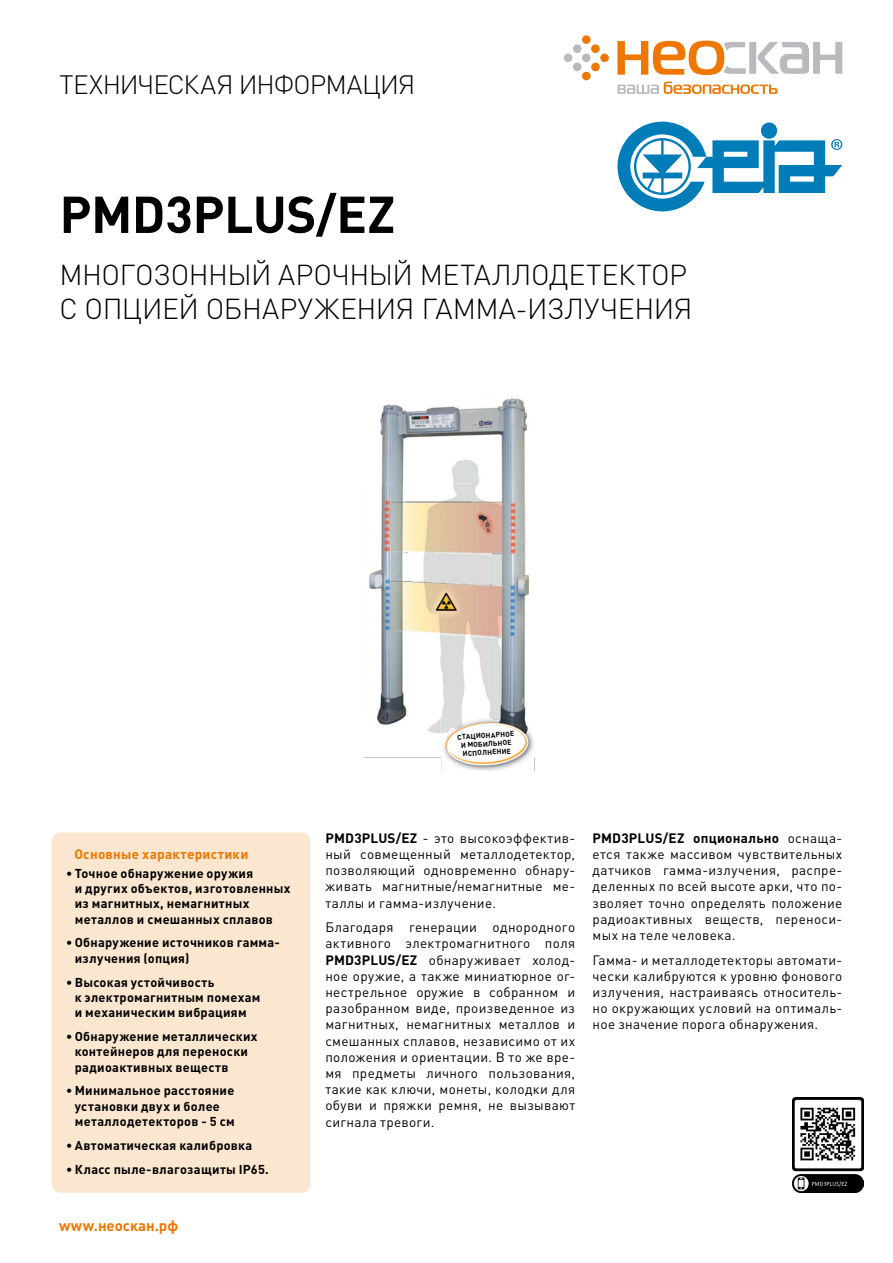
<style>
.page{position:relative;width:893px;height:1263px;background:#fff}
.page>*{position:absolute;margin:0;border:0;box-sizing:border-box;transform-origin:0 0}
.t1{font:700 51px "DIN Pro";letter-spacing:-.01em;color:#000}
.t2{font:300 28.5px/34.2px "DIN Pro";letter-spacing:-.015em;color:#000}
.t3{font:300 26.25px "DIN Pro";letter-spacing:-.03em;color:#000}
.t4{font:700 15px "DIN Pro";color:#e70}
.t5{font:13.5px/16.2px "DIN Pro";letter-spacing:.025em;color:#000;text-align:justify}
.t6{font:700 13.5px "DIN Pro";letter-spacing:.02em;color:#e70}
.t7{font:700 12.75px/15.3px "DIN Pro";letter-spacing:.02em;color:#000}
.t8{font:700 7.05px/8.4px "DIN Pro";color:#000;text-align:center}
.s1{font-weight:700}
</style>
<div class="page">
<img style="left:363px;top:398px;width:171px;height:373px">
<svg style="left:563px;top:35px;width:46px;height:46px"></svg>
<svg style="left:617px;top:41px;width:225px;height:34px"></svg>
<svg style="left:617px;top:82px;width:160px;height:12px"></svg>
<svg style="left:617px;top:122px;width:225px;height:89px"></svg>
<div style="left:52px;top:832px;width:258px;height:361px;background:#fbe6d0;border-radius:9px"></div>
<img style="left:792px;top:1098px;width:72px;height:95px">
<h3 class="t3" style="left:60px;top:66px;width:357px">ТЕХНИЧЕСКАЯ ИНФОРМАЦИЯ</h3>
<h1 class="t1" style="left:60px;top:180px;width:337px">PMD3PLUS/EZ</h1>
<h2 class="t2" style="left:60px;top:256px;width:634px">МНОГОЗОННЫЙ АРОЧНЫЙ МЕТАЛЛОДЕТЕКТОР<br>C ОПЦИЕЙ ОБНАРУЖЕНИЯ ГАММА-ИЗЛУЧЕНИЯ</h2>
<p class="t6" style="left:74px;top:845px;width:175px">Основные характеристики</p>
<p class="t7" style="left:75px;top:865px;width:217px;text-indent:-9px">• Точное обнаружение оружия<br>и других объектов, изготовленных из магнитных, немагнитных металлов и смешанных сплавов</p>
<p class="t7" style="left:75px;top:934px;width:207px;text-indent:-9px">• Обнаружение источников гамма&shy;излучения (опция)</p>
<p class="t7" style="left:75px;top:974px;width:187px;text-indent:-9px">• Высокая устойчивость<br>к электромагнитным помехам и механическим вибрациям</p>
<p class="t7" style="left:75px;top:1028px;width:184px;text-indent:-9px">• Обнаружение металлических контейнеров для переноски радиоактивных веществ</p>
<p class="t7" style="left:75px;top:1082px;width:161px;text-indent:-9px">• Минимальное расстояние установки двух и более металлодетекторов - 5 см</p>
<p class="t7" style="left:66px;top:1137px;width:187px">• Автоматическая калибровка</p>
<p class="t7" style="left:66px;top:1161px;width:204px">• Класс пыле-влагозащиты IP65.</p>
<p class="t4" style="left:59px;top:1215px;width:121px">www.неоскан.рф</p>
<p class="t8" style="left:457px;top:732px;width:59px;rotate:-3deg">СТАЦИОНАРНОЕ<br>И МОБИЛЬНОЕ<br>ИСПОЛНЕНИЕ</p>
<p class="t5" style="left:325px;top:829px;width:251px"><span class="s1">PMD3PLUS/EZ</span> - это высокоэффектив&shy;ный совмещенный металлодетектор, позволяющий одновременно обнару&shy;живать магнитные/немагнитные ме&shy;таллы и гамма-излучение.</p>
<p class="t5" style="left:325px;top:919px;width:251px">Благодаря генерации однородного активного электромагнитного поля <span class="s1">PMD3PLUS/EZ</span> обнаруживает холод&shy;ное оружие, а также миниатюрное ог&shy;нестрельное оружие в собранном и разобранном виде, произведенное из магнитных, немагнитных металлов и смешанных сплавов, независимо от их положения и ориентации. В то же вре&shy;мя предметы личного пользования, такие как ключи, монеты, колодки для обуви и пряжки ремня, не вызывают сигнала тревоги.</p>
<p class="t5" style="left:593px;top:829px;width:251px"><span class="s1">PMD3PLUS/EZ опционально</span> оснаща&shy;ется также массивом чувствительных датчиков гамма-излучения, распре&shy;деленных по всей высоте арки, что по&shy;зволяет точно определять положение радиоактивных веществ, переноси&shy;мых на теле человека.</p>
<p class="t5" style="left:593px;top:951px;width:251px">Гамма- и металлодетекторы автомати&shy;чески калибруются к уровню фонового излучения, настраиваясь относитель&shy;но окружающих условий на оптималь&shy;ное значение порога обнаружения.</p>
</div>
